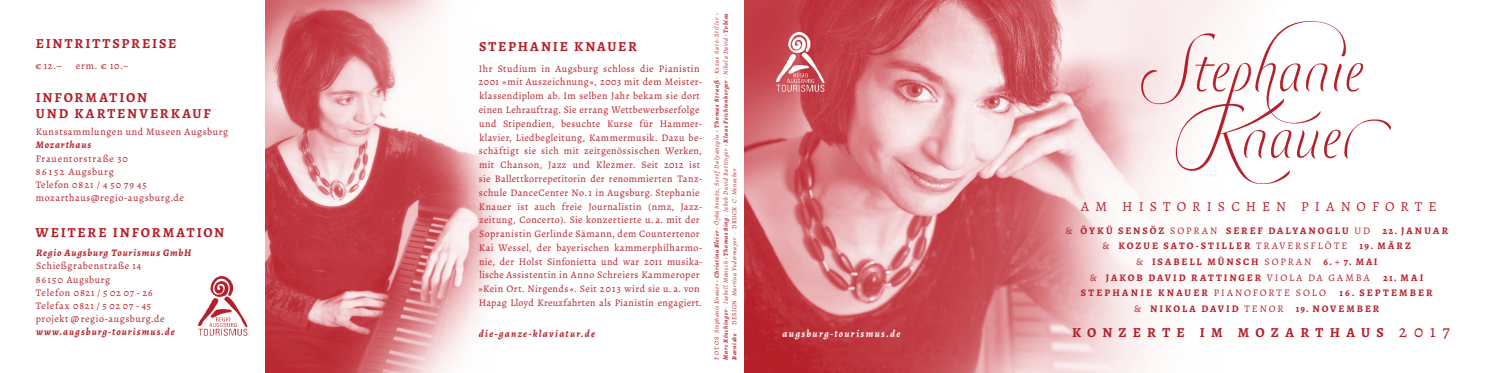
<style>
.page{position:relative;width:1489px;height:373px;background:#fff}
.page>*{position:absolute;margin:0;border:0;box-sizing:border-box;transform-origin:0 0}
.t1{font:700 13.75px/15px "Alegreya";letter-spacing:.145em;color:#b51f29}
.t2{font:700 13.75px "Alegreya";letter-spacing:.455em;color:#b51f29}
.t3{font:13.75px "Alegreya";color:#b51f29}
.t4{font:10px/13.8px "Alegreya";letter-spacing:.045em;color:#b51f29}
.t5{font:700 10px/15.6px "Alegreya";letter-spacing:.2em;color:#b51f29}
.t6{font:10px/13.1px "Alegreya";letter-spacing:.065em;color:#b51f29}
.t7{font:10px/13.1px "Alegreya";letter-spacing:.07em;color:#b51f29}
.t8{font:italic 700 10px "Alegreya";letter-spacing:.1em;color:#b51f29}
.t9{font:700 10px "Alegreya";letter-spacing:.22em;color:#b51f29}
.t10{font:italic 700 10px "Alegreya";letter-spacing:.08em;color:#b51f29}
.t11{font:italic 700 10px "Alegreya";letter-spacing:.135em;color:#b51f29}
.t12{font:italic 700 10px "Alegreya";letter-spacing:.135em;color:#fff}
.t13{font:italic 6.25px/8.8px "Alegreya";letter-spacing:.105em;color:#b51f29;text-align:justify}
.s1{font-style:normal}
.s2{font-weight:700}
.s3{font-weight:400}
.s4{font-weight:400;font-size:17.5px}
</style>
<div class="page">
<img style="left:744px;top:0;width:529px;height:372px">
<img style="left:266px;top:0;width:233px;height:372px">
<img style="left:199px;top:276px;width:48px;height:60px">
<img style="left:776px;top:33px;width:48px;height:60px">
<img style="left:1140px;top:21px;width:249px;height:162px">
<h1 class="t1" style="left:36px;top:36px;width:142px">EINTRITTSPREISE</h1>
<p class="t4" style="left:35px;top:58px;width:28px">€ 12.–</p>
<p class="t4" style="left:76px;top:58px;width:54px">erm. € 10.–</p>
<h1 class="t1" style="left:36px;top:90px;width:176px">INFORMATION<br>UND KARTENVERKAUF</h1>
<p class="t4" style="left:36px;top:125px;width:194px">Kunstsammlungen und Museen Augsburg</p>
<p class="t8" style="left:36px;top:138px;width:57px">Mozarthaus</p>
<p class="t7" style="left:36px;top:151px;width:150px">Frauentorstraße 30<br>86 152 Augsburg<br>Telefon 0821 / 4 50 79 45 mozarthaus@regio-augsburg.de</p>
<h1 class="t1" style="left:36px;top:224px;width:190px">WEITERE INFORMATION</h1>
<p class="t10" style="left:36px;top:246px;width:157px">Regio Augsburg Tourismus GmbH</p>
<p class="t6" style="left:36px;top:259px;width:130px">Schießgrabenstraße 14<br>86150 Augsburg<br>Telefon 0821 / 5 02 07 - 26<br>Telefax 0821 / 5 02 07 - 45 projekt @ regio-augsburg.de</p>
<p class="t8" style="left:36px;top:325px;width:140px">www.augsburg-tourismus.de</p>
<h1 class="t1" style="left:479px;top:39px;width:159px">STEPHANIE KNAUER</h1>
<p class="t4" style="left:478px;top:61px;width:225px">Ihr Studium in Augsburg schloss die Pianistin 2001 »mit Auszeichnung«, 2003 mit dem Meister&shy;klassendiplom ab. Im selben Jahr bekam sie dort einen Lehrauftrag. Sie errang Wettbewerbserfolge und Stipendien, besuchte Kurse für Hammer&shy;klavier, Liedbegleitung, Kammermusik. Dazu be&shy;schäftigt sie sich mit zeitgenössischen Werken, mit Chanson, Jazz und Klezmer. Seit 2012 ist sie Ballettkorrepetitorin der renommierten Tanz&shy;schule DanceCenter No.1 in Augsburg. Stephanie Knauer ist auch freie Journalistin (nmz, Jazz&shy;zeitung, Concerto). Sie konzertierte u. a. mit der Sopranistin Gerlinde Sämann, dem Countertenor Kai Wessel, der bayerischen kammerphilharmo&shy;nie, der Holst Sinfonietta und war 2011 musika&shy;lische Assistentin in Anno Schreiers Kammeroper »Kein Ort. Nirgends«. Seit 2013 wird sie u. a. von Hapag Lloyd Kreuzfahrten als Pianistin engagiert.</p>
<p class="t11" style="left:479px;top:326px;width:118px">die-ganze-klaviatur.de</p>
<p class="t13" style="left:712px;top:359px;width:347px;rotate:-90deg"><span class="s1">fotos</span> Stephanie Knauer › <span class="s2">Christina Bleier</span> · Öykü Sensöz, Seref Dalyanoglu › <span class="s2">Thomas Strauß</span> · Kozue Sato-Stiller › <span class="s2">Marc Köschinger</span> · Isabell Münsch › <span class="s2">Thomas Sing</span> · Jakob David Rattinger › <span class="s2">Klaus Feichtenberger</span> · Nikola David › <span class="s2">Tobias Barniske</span> · <span class="s1">design</span> Martina Vodermayer · <span class="s1">druck</span> C. Menacher</p>
<h1 class="t3" style="left:1080px;top:198px;width:14px">am</h1>
<h1 class="t3" style="left:1122px;top:198px;width:14px">histo</h1>
<h1 class="t3" style="left:1192px;top:198px;width:28px">r isch</h1>
<h1 class="t3" style="left:1262px;top:198px;width:23px">e n</h1>
<h1 class="t3" style="left:1301px;top:198px;width:15px">pianofo</h1>
<h1 class="t3" style="left:1400px;top:198px;width:38px">rte</h1>
<p class="t5" style="left:1065px;top:222px;width:144px"><span class="s3">&amp;</span> ÖYKÜ SENSÖZ <span class="s3">Sopran</span></p>
<p class="t5" style="left:1226px;top:222px;width:143px">SEREF DALYANOGLU <span class="s3">ud</span></p>
<p class="t9" style="left:1382px;top:223px;width:67px">22. JANUAR</p>
<p class="t5" style="left:1102px;top:238px;width:209px"><span class="s3">&amp;</span> KOZUE SATO-STILLER <span class="s3">Traversfl</span></p>
<p class="t5" style="left:1324px;top:238px;width:87px"><span class="s3">öte</span> 19. MÄRZ</p>
<p class="t5" style="left:1135px;top:253px;width:167px"><span class="s3">&amp;</span> ISABELL MÜNSCH <span class="s3">Sopran</span></p>
<p class="t5" style="left:1323px;top:253px;width:55px">6.<span class="s3">+</span> 7. MAI</p>
<p class="t5" style="left:1089px;top:269px;width:185px"><span class="s3">&amp;</span> JAKOB DAVID RATTINGER <span class="s3">Viola</span></p>
<p class="t4" style="left:1307px;top:270px;width:9px">da</p>
<p class="t4" style="left:1328px;top:270px;width:10px">gamba</p>
<p class="t5" style="left:1382px;top:269px;width:42px">21. MAI</p>
<p class="t9" style="left:1080px;top:286px;width:142px">STEPHANIE KNAUER <span class="s3">pianofo</span></p>
<p class="t4" style="left:1268px;top:286px;width:36px">rte solo</p>
<p class="t5" style="left:1134px;top:285px;width:300px;text-indent:205px">16. SEPTEMBER <span class="s3">&amp;</span> NIKOLA DAVID <span class="s3">tenor</span> 19. NOVEMBER</p>
<p class="t12" style="left:782px;top:327px;width:119px">augsburg-tourismus.de</p>
<h1 class="t2" style="left:1071px;top:323px;width:379px">KONZERTE IM MOZARTHAUS <span class="s4">2017</span></h1>
</div>
